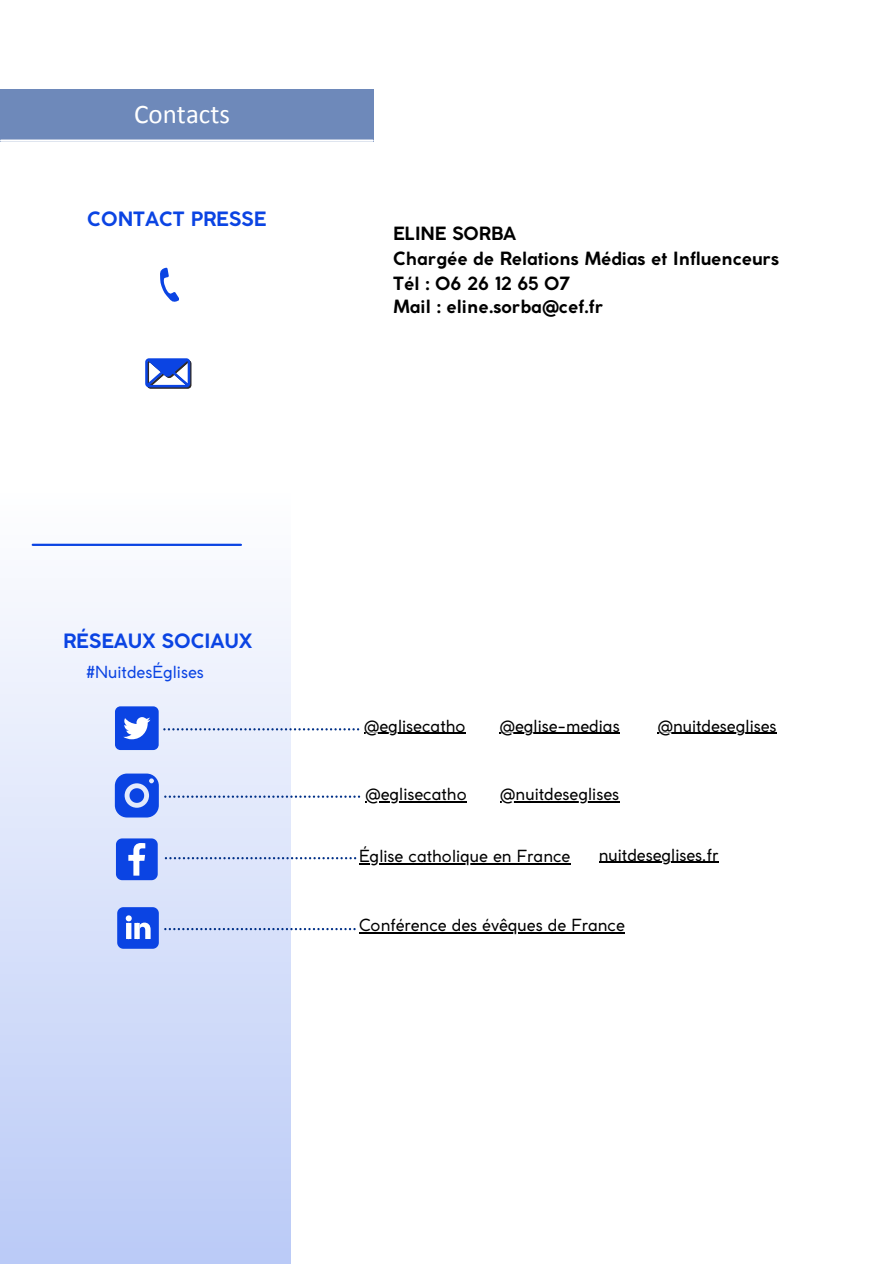
<style>
.page{position:relative;width:894px;height:1264px;background:#fff}
.page>*{position:absolute;margin:0;border:0;box-sizing:border-box;transform-origin:0 0}
.t1{font:27px "Calibri";color:#fff}
.t2{font:700 19.5px "Coco Gothic";color:#0b44e3}
.t3{font:700 18px/24.3px "Coco Gothic";color:#000}
.t4{font:16.5px "Coco Gothic";color:#000}
.t5{font:16.5px "Coco Gothic";color:#0b44e3}
</style>
<div class="page">
<div style="left:0;top:0;width:290px;height:1263px;background:linear-gradient(to bottom,#fff,#c3d1f8)"></div>
<hr style="left:33px;top:543px;width:208px;height:3px;background:#0b44e3">
<hr style="left:359px;top:863px;width:211px;height:1px;background:#000">
<hr style="left:359px;top:932px;width:265px;height:1px;background:#000">
<hr style="left:365px;top:801px;width:101px;height:1px;background:#000">
<svg style="left:165px;top:857px;width:191px;height:2px"></svg>
<svg style="left:116px;top:838px;width:41px;height:42px;background:#3766e8"></svg>
<svg style="left:117px;top:907px;width:238px;height:41px"></svg>
<div style="left:115px;top:706px;width:44px;height:44px;background:#0b44e3;border-radius:5px"></div>
<svg style="left:123px;top:717px;width:27px;height:22px"></svg>
<svg style="left:115px;top:773px;width:245px;height:44px"></svg>
<hr style="left:364px;top:733px;width:101px;height:1px;background:#000">
<hr style="left:499px;top:733px;width:120px;height:1px;background:#000">
<svg style="left:163px;top:728px;width:196px;height:2px"></svg>
<div style="left:0;top:89px;width:373px;height:53px;background:#6e89ba"></div>
<hr style="left:1px;top:139px;width:371px;height:3px;background:#fff">
<hr style="left:657px;top:733px;width:119px;height:1px;background:#000">
<hr style="left:500px;top:801px;width:119px;height:1px;background:#000">
<hr style="left:598px;top:861px;width:120px;height:2px;background:#000">
<svg style="left:160px;top:267px;width:19px;height:35px"></svg>
<svg style="left:145px;top:358px;width:46px;height:31px"></svg>
<p class="t1" style="left:134px;top:102px;width:97px">Contacts</p>
<p class="t2" style="left:87px;top:211px;width:180px">CONTACT PRESSE</p>
<h3 class="t3" style="left:393px;top:223px;width:387px">ELINE SORBA<br>Chargée de Relations Médias et Influenceurs<br>Tél : 06 26 12 65 07<br>Mail : eline.sorba@cef.fr</h3>
<h2 class="t2" style="left:63px;top:633px;width:190px">RÉSEAUX SOCIAUX</h2>
<h1 class="t5" style="left:87px;top:665px;width:119px">#NuitdesÉglises</h1>
<p class="t4" style="left:364px;top:719px;width:103px">@eglisecatho</p>
<p class="t4" style="left:499px;top:719px;width:122px">@eglise-medias</p>
<p class="t4" style="left:365px;top:788px;width:103px">@eglisecatho</p>
<p class="t4" style="left:500px;top:787px;width:121px">@nuitdeseglises</p>
<p class="t4" style="left:657px;top:719px;width:121px">@nuitdeseglises</p>
<p class="t4" style="left:359px;top:849px;width:213px">Église catholique en France</p>
<h2 class="t4" style="left:598px;top:848px;width:121px">nuitdeseglises.fr</h2>
<p class="t4" style="left:359px;top:919px;width:267px">Conférence des évêques de France</p>
</div>
